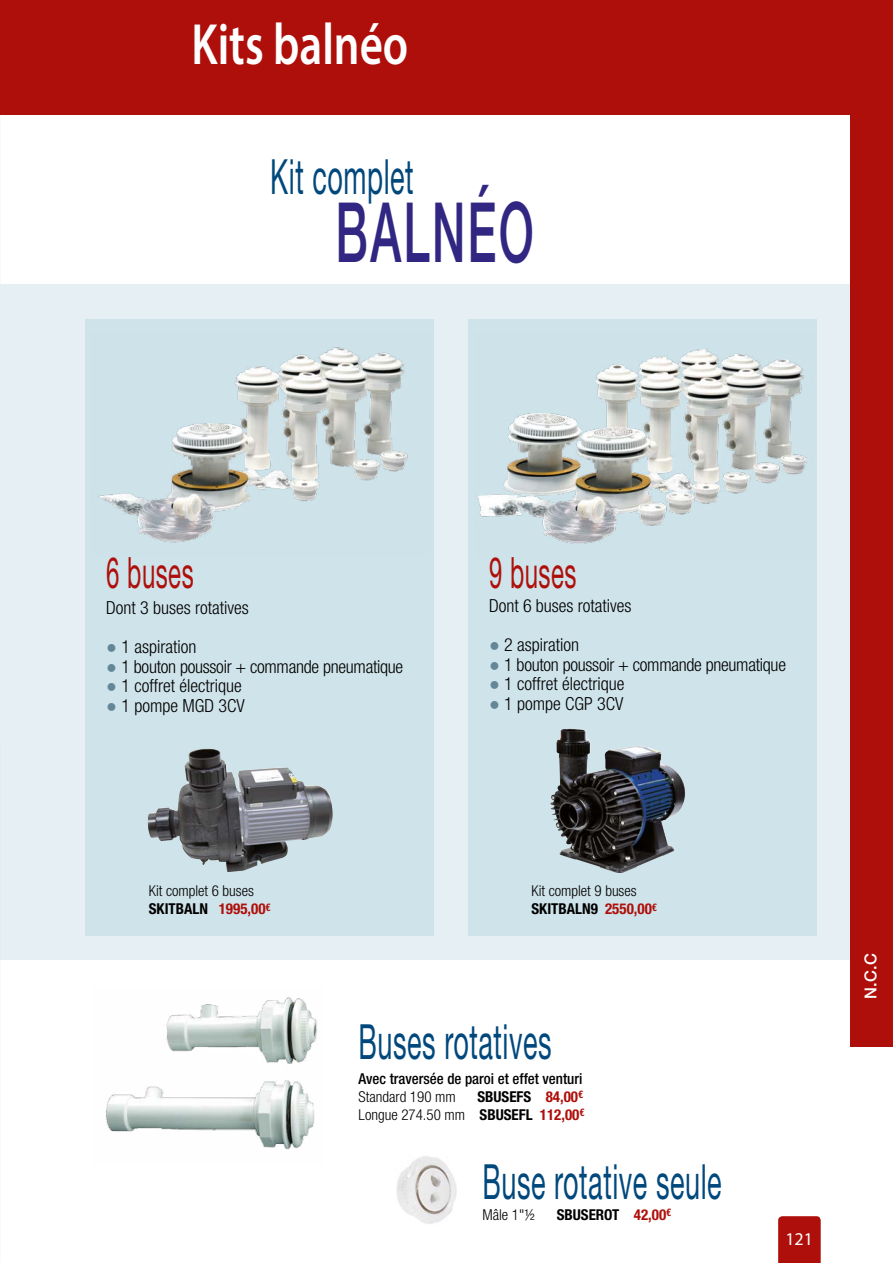
<style>
.page{position:relative;width:893px;height:1263px;background:#fff}
.page>*{position:absolute;margin:0;border:0;box-sizing:border-box;transform-origin:0 0}
.t1{font:500 83.1px "Helvetica Neue LT Std";letter-spacing:.045em;color:#312783;scale:.56 1}
.t2{font:600 58.5px "Myriad Pro";color:#fff;scale:.77 1}
.t3{font:48.6px "Helvetica Neue LT Std";letter-spacing:.02em;color:#00487c;scale:.56 1}
.t4{font:43.2px "Helvetica Neue LT Std";letter-spacing:.02em;color:#ae0f0a;scale:.56 1}
.t5{font:300 condensed 18px "Helvetica Neue LT Std";color:#000}
.t6{font:18px "Myriad Pro";color:#fff}
.t7{font:500 16.5px "Helvetica Neue LT Std";color:#fff}
.t8{font:300 condensed 15px/18px "Helvetica Neue LT Std";color:#000}
.t9{font:700 condensed 15px/18px "Helvetica Neue LT Std";color:#000;text-align:right}
.t10{font:500 condensed 15px "Helvetica Neue LT Std";color:#000}
.s1{font-family:"Calibri";font-stretch:normal;color:#648798}
.s2{font-weight:700}
.s3{font-weight:700;color:#ae0f0a}
.s4{color:#ae0f0a}
.s5{font-weight:300}
</style>
<div class="page">
<div style="left:0;top:284px;width:893px;height:676px;background:#e6f0f4"></div>
<div style="left:85px;top:319px;width:349px;height:616px;background:#cfe3ea"></div>
<div style="left:468px;top:319px;width:348px;height:616px;background:#cfe3ea"></div>
<div style="left:0;top:0;width:893px;height:115px;background:#ae0f0a"></div>
<div style="left:850px;top:0;width:43px;height:1046px;background:#ae0f0a"></div>
<div style="left:778px;top:1216px;width:43px;height:47px;background:#ae0f0a"></div>
<img style="left:98px;top:347px;width:310px;height:196px">
<img style="left:477px;top:349px;width:330px;height:195px">
<img style="left:106px;top:997px;width:212px;height:153px">
<img style="left:550px;top:729px;width:135px;height:144px">
<img style="left:148px;top:748px;width:185px;height:124px">
<img style="left:397px;top:1156px;width:60px;height:68px">
<h2 class="t2" style="left:191px;top:7px;width:283px">Kits balnéo</h2>
<h3 class="t3" style="left:270px;top:148px;width:258px">Kit complet</h3>
<h1 class="t1" style="left:336px;top:183px;width:356px">BALNÉO</h1>
<h3 class="t4" style="left:106px;top:546px;width:157px">6 buses</h3>
<h3 class="t4" style="left:489px;top:546px;width:157px">9 buses</h3>
<p class="t5" style="left:106px;top:598px;width:144px">Dont 3 buses rotatives</p>
<p class="t5" style="left:106px;top:637px;width:92px"><span class="s1">●</span> 1 aspiration</p>
<p class="t5" style="left:106px;top:656px;width:298px"><span class="s1">●</span> 1 bouton poussoir + commande pneumatique</p>
<p class="t5" style="left:106px;top:675px;width:137px"><span class="s1">●</span> 1 coffret électrique</p>
<p class="t5" style="left:106px;top:695px;width:140px"><span class="s1">●</span> 1 pompe MGD 3CV</p>
<p class="t5" style="left:489px;top:595px;width:144px">Dont 6 buses rotatives</p>
<p class="t5" style="left:489px;top:634px;width:92px"><span class="s1">●</span> 2 aspiration</p>
<p class="t5" style="left:489px;top:654px;width:298px"><span class="s1">●</span> 1 bouton poussoir + commande pneumatique</p>
<p class="t5" style="left:489px;top:673px;width:137px"><span class="s1">●</span> 1 coffret électrique</p>
<p class="t5" style="left:489px;top:693px;width:136px"><span class="s1">●</span> 1 pompe CGP 3CV</p>
<p class="t8" style="left:149px;top:882px;width:123px">Kit complet 6 buses<br><span class="s2">SKITBALN</span> <span class="s3">1995,00</span><sup>€</sup></p>
<p class="t8" style="left:531px;top:882px;width:127px">Kit complet 9 buses<br><span class="s2">SKITBALN9</span> <span class="s3">2550,00</span><sup>€</sup></p>
<h3 class="t3" style="left:359px;top:1013px;width:346px">Buses rotatives</h3>
<p class="t10" style="left:359px;top:1069px;width:225px">Avec traversée de paroi et effet venturi</p>
<p class="t8" style="left:359px;top:1087px;width:99px">Standard 190 mm</p>
<p class="t9" style="left:359px;top:1087px;width:227px">SBUSEFS <span class="s4">84,00</span><sup>€<br></sup><span class="s5">Longue 274.50 mm</span> SBUSEFL <span class="s4">112,00</span><sup>€</sup></p>
<h3 class="t3" style="left:482px;top:1153px;width:429px">Buse rotative seule</h3>
<p class="t8" style="left:482px;top:1205px;width:54px">Mâle 1"1/2</p>
<p class="t9" style="left:557px;top:1205px;width:116px">SBUSEROT <span class="s4">42,00</span><sup>€</sup></p>
<p class="t7" style="left:861px;top:999px;width:48px;rotate:-90deg">N.C.C</p>
<p class="t6" style="left:785px;top:1227px;width:29px">121</p>
</div>
